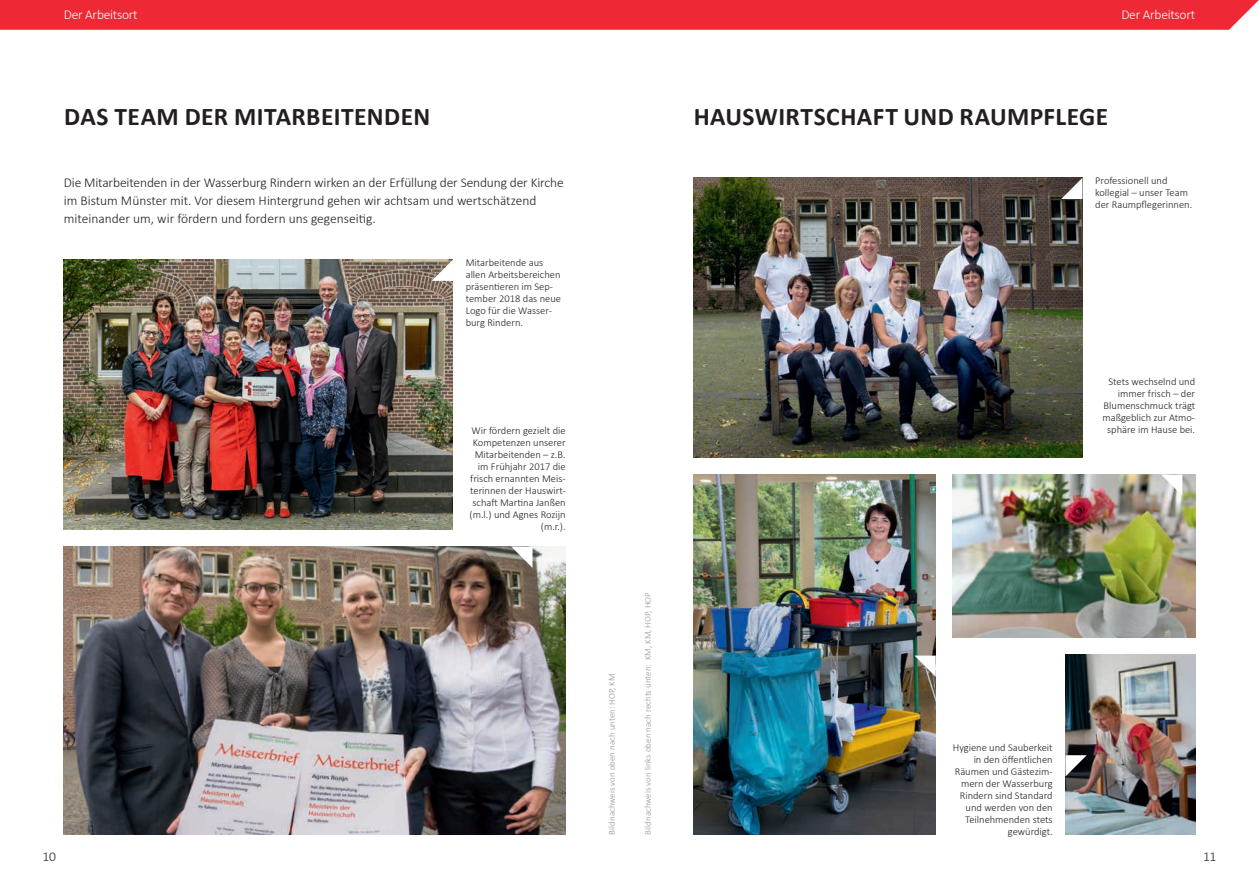
<style>
.page{position:relative;width:1259px;height:893px;background:#fff}
.page>*{position:absolute;margin:0;border:0;box-sizing:border-box;transform-origin:0 0}
.t1{font:700 25.5px "Calibri";letter-spacing:.015em;color:#231f20}
.t2{font:300 13.5px/18px "Calibri";letter-spacing:-.01em;color:#231f20}
.t3{font:300 13.5px "Calibri";letter-spacing:-.02em;color:#fff}
.t4{font:300 10.5px/12px "Calibri";color:#231f20;text-align:right}
.t5{font:300 9px "Calibri";color:#939598}
</style>
<div class="page">
<img style="left:64px;top:260px;width:389px;height:270px">
<img style="left:64px;top:547px;width:502px;height:288px">
<img style="left:693px;top:178px;width:389px;height:280px">
<img style="left:693px;top:475px;width:242px;height:359px">
<img style="left:1065px;top:654px;width:130px;height:180px">
<img style="left:952px;top:475px;width:243px;height:162px">
<svg style="left:432px;top:260px;width:21px;height:21px"></svg>
<svg style="left:914px;top:656px;width:21px;height:21px"></svg>
<svg style="left:1065px;top:755px;width:21px;height:21px"></svg>
<svg style="left:1061px;top:178px;width:21px;height:21px"></svg>
<svg style="left:511px;top:547px;width:21px;height:21px"></svg>
<svg style="left:1161px;top:475px;width:21px;height:21px"></svg>
<div style="left:0;top:0;width:1259px;height:30px;background:#ee2834"></div>
<p class="t3" style="left:64px;top:6px;width:75px">Der Arbeitsort</p>
<p class="t3" style="left:1121px;top:6px;width:75px">Der Arbeitsort</p>
<h1 class="t1" style="left:64px;top:101px;width:367px">DAS TEAM DER MITARBEITENDEN</h1>
<h1 class="t1" style="left:694px;top:101px;width:416px">HAUSWIRTSCHAFT UND RAUMPFLEGE</h1>
<p class="t2" style="left:64px;top:172px;width:501px">Die Mitarbeitenden in der Wasserburg Rindern wirken an der Erfüllung der Sendung der Kirche im Bistum Münster mit. Vor diesem Hintergrund gehen wir achtsam und wertschätzend miteinander um, wir fördern und fordern uns gegenseitig.</p>
<p class="t4" style="left:1095px;top:174px;width:99px;text-align:left">Professionell und kollegial – unser Team der Raumpflegerinnen.</p>
<p class="t4" style="left:466px;top:256px;width:97px;text-align:left">Mitarbeitende aus allen Arbeitsbereichen präsentieren im Sep&shy;tember 2018 das neue<br>Logo für die Wasser&shy;burg Rindern.</p>
<p class="t4" style="left:469px;top:424px;width:98px">Wir fördern gezielt die<br>Kompetenzen unserer<br>Mitarbeitenden – z.B. im Frühjahr 2017 die frisch ernannten Meis&shy;terinnen der Hauswirt&shy;schaft Martina Janßen (m.l.) und Agnes Rozijn (m.r.).</p>
<p class="t5" style="left:606px;top:835px;width:163px;rotate:-90deg">Bildnachweis von oben nach unten: HOP, KM</p>
<p class="t5" style="left:642px;top:835px;width:244px;rotate:-90deg">Bildnachweis von links oben nach rechts unten: KM, KM, HOP, HOP</p>
<p class="t4" style="left:1102px;top:375px;width:94px">Stets wechselnd und immer frisch – der<br>Blumenschmuck trägt maßgeblich zur Atmo&shy;sphäre im Hause bei.</p>
<p class="t4" style="left:953px;top:741px;width:101px">Hygiene und Sauberkeit in den öffentlichen<br>Räumen und Gästezim&shy;mern der Wasserburg<br>Rindern sind Standard und werden von den<br>Teilnehmenden stets gewürdigt.</p>
<p class="t2" style="left:43px;top:846px;width:15px">10</p>
<p class="t2" style="left:1203px;top:846px;width:15px">11</p>
</div>
